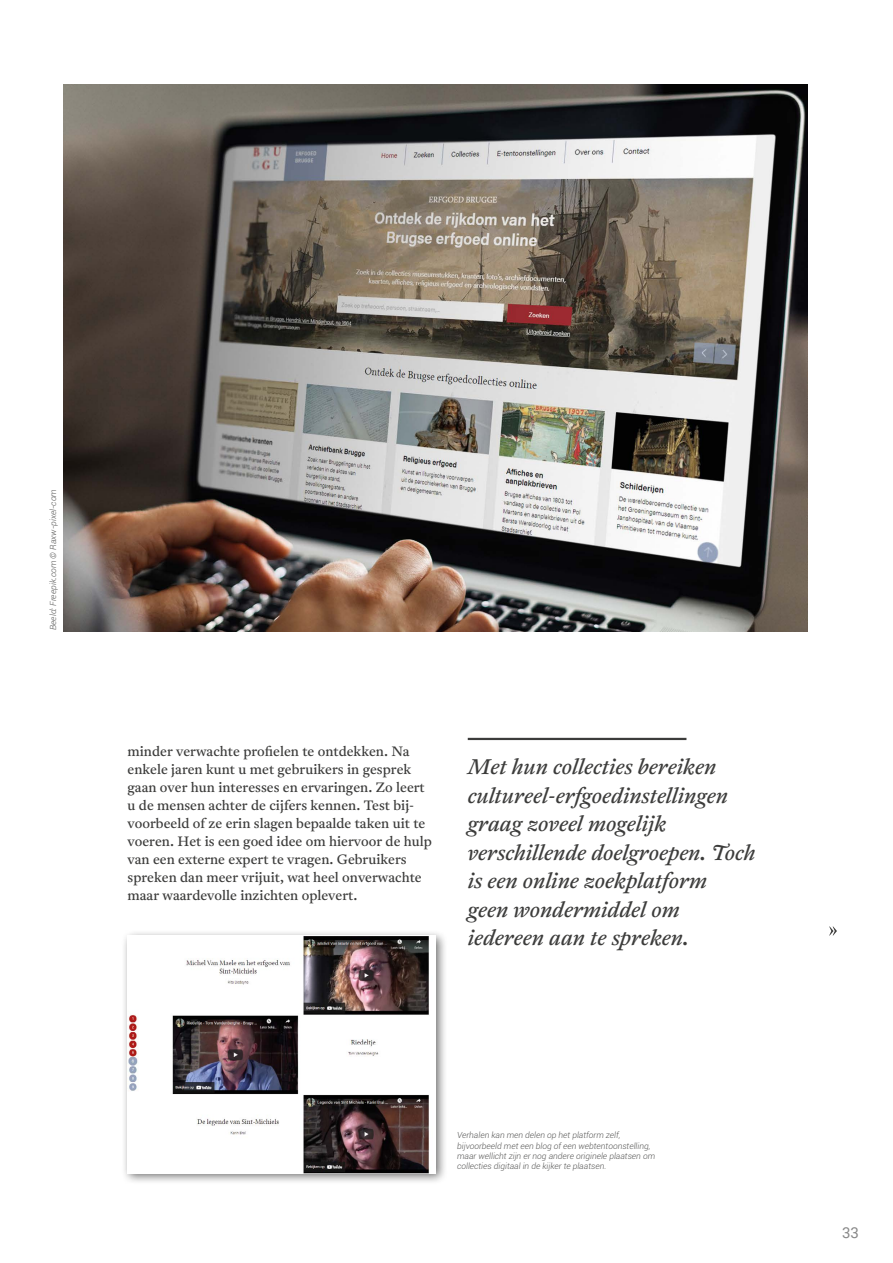
<style>
.page{position:relative;width:893px;height:1263px;background:#fff}
.page>*{position:absolute;margin:0;border:0;box-sizing:border-box;transform-origin:0 0}
.t1{font:italic 21px/28.5px "Antwerp";color:#3c3c3b}
.t2{font:15px "Roboto";color:#878787}
.t3{font:13.5px/18px "Antwerp";color:#3c3c3b}
.t4{font:italic 300 8.4px/10.1px "Roboto";color:#575756}
</style>
<div class="page">
<svg style="left:829px;top:926px;width:8px;height:9px"></svg>
<img style="left:64px;top:85px;width:744px;height:546px">
<div style="left:121px;top:929px;width:327px;height:256px;background:#000;opacity:.56"></div>
<img style="left:128px;top:935px;width:308px;height:238px">
<hr style="left:468px;top:738px;width:218px;height:2px;background:#3c3c3b">
<p class="t4" style="left:48px;top:630px;width:142px;rotate:-90deg">Beeld: Freepik.com © Raxw-pixel-com</p>
<p class="t3" style="left:128px;top:742px;width:306px">minder verwachte profielen te ontdekken. Na enkele jaren kunt u met gebruikers in gesprek gaan over hun interesses en ervaringen. Zo leert u de mensen achter de cijfers kennen. Test bij&shy;voorbeeld of ze erin slagen bepaalde taken uit te voeren. Het is een goed idee om hiervoor de hulp van een externe expert te vragen. Gebruikers spreken dan meer vrijuit, wat heel onverwachte maar waardevolle inzichten oplevert.</p>
<h1 class="t1" style="left:468px;top:753px;width:289px">Met hun collecties bereiken cultureel-erfgoedinstellingen graag zoveel mogelijk verschillende doelgroepen. Toch is een online zoekplatform<br>geen wondermiddel om iedereen aan te spreken.</h1>
<p class="t4" style="left:457px;top:1130px;width:199px">Verhalen kan men delen op het platform zelf, bijvoorbeeld met een blog of een webtentoonstelling, maar wellicht zijn er nog andere originele plaatsen om collecties digitaal in de kijker te plaatsen.</p>
<p class="t2" style="left:842px;top:1222px;width:18px">33</p>
</div>
